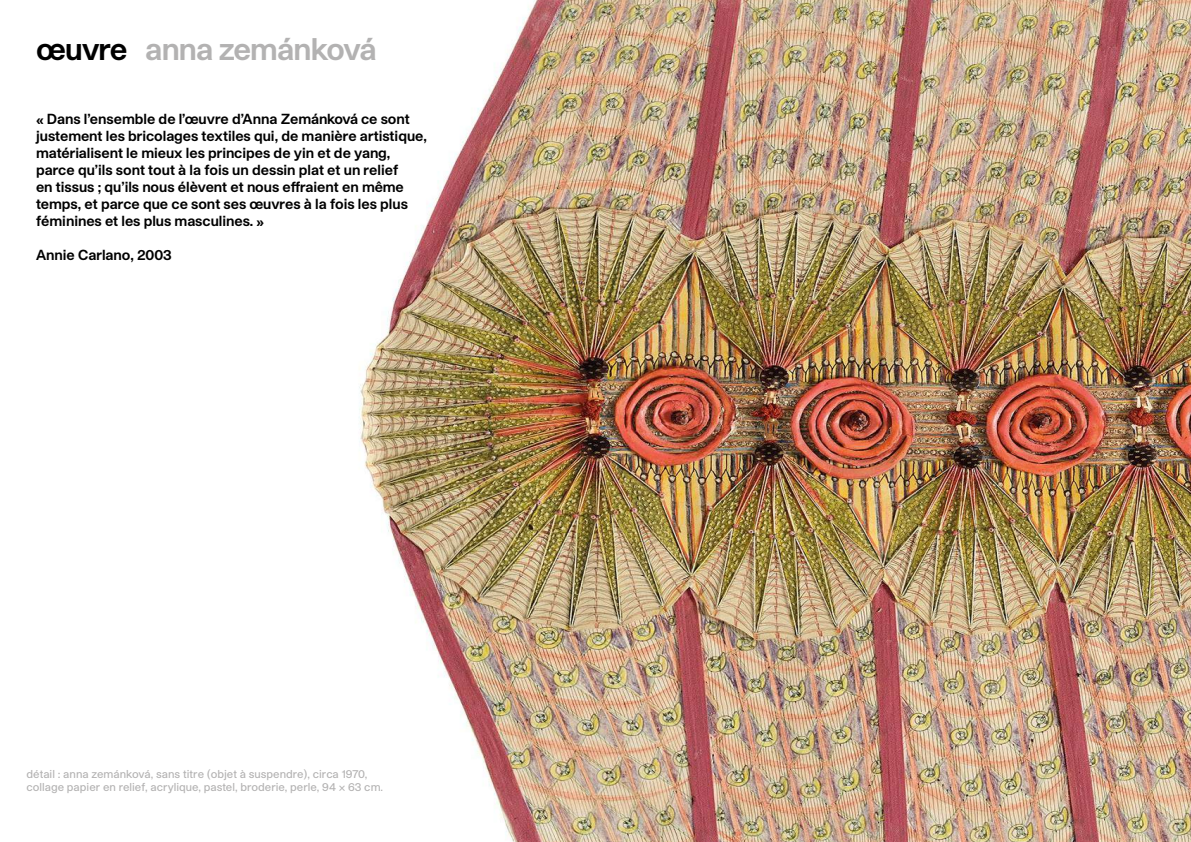
<style>
.page{position:relative;width:1191px;height:842px;background:#fff}
.page>*{position:absolute;margin:0;border:0;box-sizing:border-box;transform-origin:0 0}
.t1{font:700 30px "Studio Pro GCB";letter-spacing:-.03em;color:#b3b2b2}
.t2{font:700 14px/17px "Studio Pro GCB";color:#000}
.t3{font:500 11px/13px "Studio Pro GCB";color:#b3b2b2}
.s1{color:#000}
</style>
<div class="page">
<img style="left:359px;top:0;width:832px;height:842px">
<h1 class="t1" style="left:36px;top:28px;width:342px"><span class="s1">œuvre</span> anna zemánková</h1>
<p class="t2" style="left:36px;top:110px;width:392px">« Dans l’ensemble de l’œuvre d’Anna Zemánková ce sont justement les bricolages textiles qui, de manière artistique, matérialisent le mieux les principes de yin et de yang, parce qu’ils sont tout à la fois un dessin plat et un relief<br>en tissus ; qu’ils nous élèvent et nous effraient en même temps, et parce que ce sont ses œuvres à la fois les plus féminines et les plus masculines. »</p>
<p class="t2" style="left:36px;top:246px;width:137px">Annie Carlano, 2003</p>
<p class="t3" style="left:27px;top:767px;width:358px">détail : anna zemánková, sans titre (objet à suspendre), circa 1970, collage papier en relief, acrylique, pastel, broderie, perle, 94 x 63 cm.</p>
</div>
